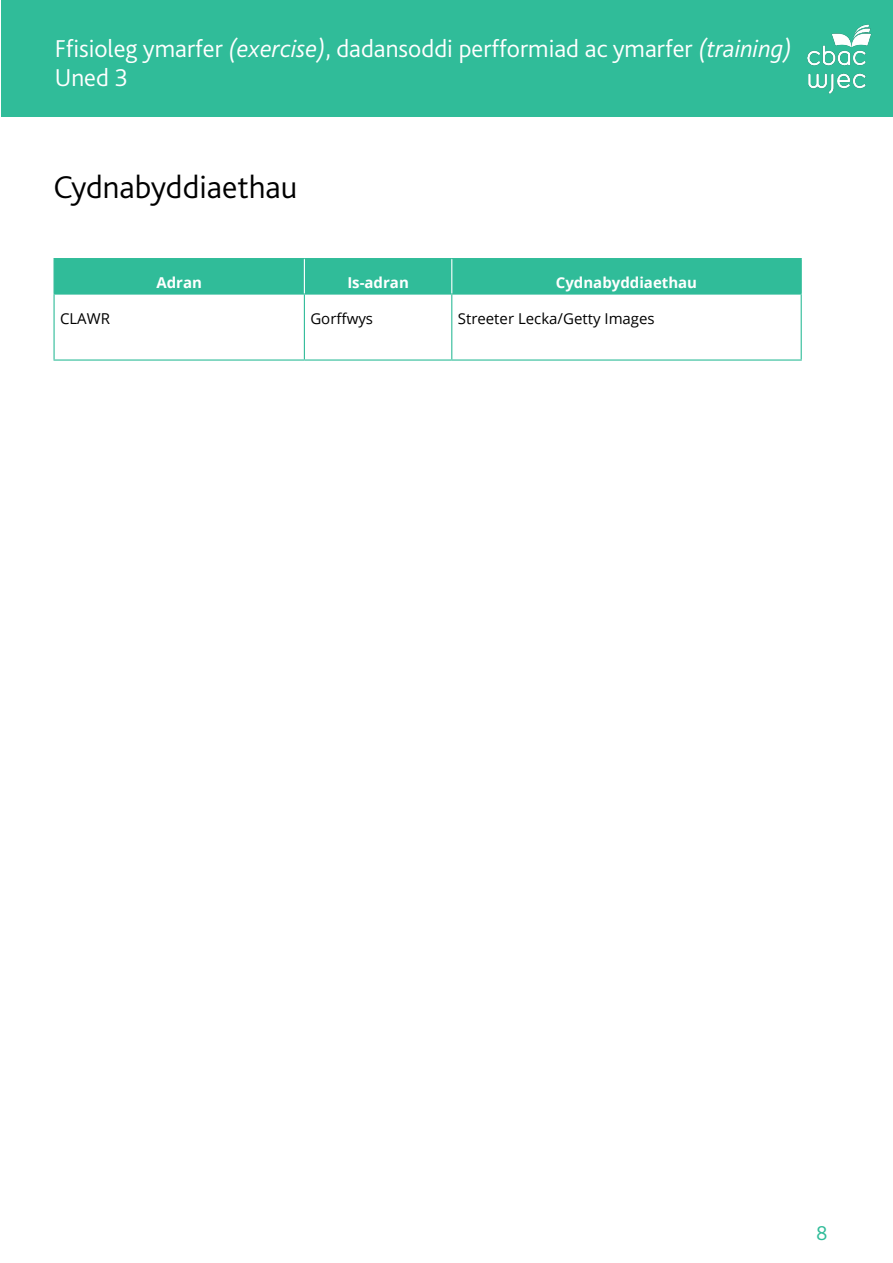
<style>
.page{position:relative;width:893px;height:1263px;background:#fff}
.page>*{position:absolute;margin:0;border:0;box-sizing:border-box;transform-origin:0 0}
.Main_Header{font:300 33px "Bliss 2";color:#000}
.t1{font:300 25.5px/28.5px "Bliss 2";color:#fff}
.t2{font:300 21px "Bliss 2";color:#30bc99}
.Table_Section_Body_t{font:15px "Open Sans";color:#000}
.Table_Head_Text{font:700 15px "Open Sans";color:#fff}
.s1{font-style:italic}
</style>
<div class="page">
<div style="left:1px;top:1px;width:891px;height:116px;background:#30bc99"></div>
<img style="left:807px;top:24px;width:65px;height:69px">
<div style="left:55px;top:259px;width:746px;height:34px;background:#30bc99"></div>
<hr style="left:54px;top:258px;width:250px;height:1px;background:#30bc99">
<hr style="left:54px;top:259px;width:1px;height:34px;background:#30bc99">
<hr style="left:304px;top:258px;width:148px;height:1px;background:#30bc99">
<hr style="left:452px;top:258px;width:350px;height:1px;background:#30bc99">
<hr style="left:801px;top:259px;width:1px;height:34px;background:#30bc99">
<hr style="left:54px;top:293px;width:250px;height:2px;background:#30bc99">
<hr style="left:304px;top:293px;width:148px;height:2px;background:#30bc99">
<hr style="left:452px;top:293px;width:350px;height:2px;background:#30bc99">
<hr style="left:54px;top:295px;width:1px;height:64px;background:#30bc99">
<hr style="left:304px;top:295px;width:1px;height:64px;background:#30bc99">
<hr style="left:451px;top:295px;width:1px;height:64px;background:#30bc99">
<hr style="left:801px;top:295px;width:1px;height:64px;background:#30bc99">
<hr style="left:54px;top:359px;width:250px;height:2px;background:#30bc99">
<hr style="left:304px;top:359px;width:148px;height:2px;background:#30bc99">
<hr style="left:452px;top:359px;width:350px;height:2px;background:#30bc99">
<hr style="left:304px;top:259px;width:1px;height:34px;background:#fff">
<hr style="left:451px;top:259px;width:1px;height:34px;background:#fff">
<p class="t1" style="left:55px;top:34px;width:738px">Ffisioleg ymarfer <span class="s1">(exercise)</span>, dadansoddi perfformiad ac ymarfer <span class="s1">(training)<br></span>Uned 3</p>
<p class="Main_Header" style="left:54px;top:167px;width:246px">Cydnabyddiaethau</p>
<p class="Table_Head_Text" style="left:156px;top:272px;width:47px">Adran</p>
<p class="Table_Head_Text" style="left:347px;top:272px;width:63px">Is-adran</p>
<p class="Table_Head_Text" style="left:556px;top:272px;width:143px">Cydnabyddiaethau</p>
<p class="Table_Section_Body_t" style="left:60px;top:308px;width:51px">CLAWR</p>
<p class="Table_Section_Body_t" style="left:310px;top:308px;width:64px">Gorffwys</p>
<p class="Table_Section_Body_t" style="left:458px;top:308px;width:198px">Streeter Lecka/Getty Images</p>
<p class="t2" style="left:816px;top:1220px;width:13px">8</p>
</div>
